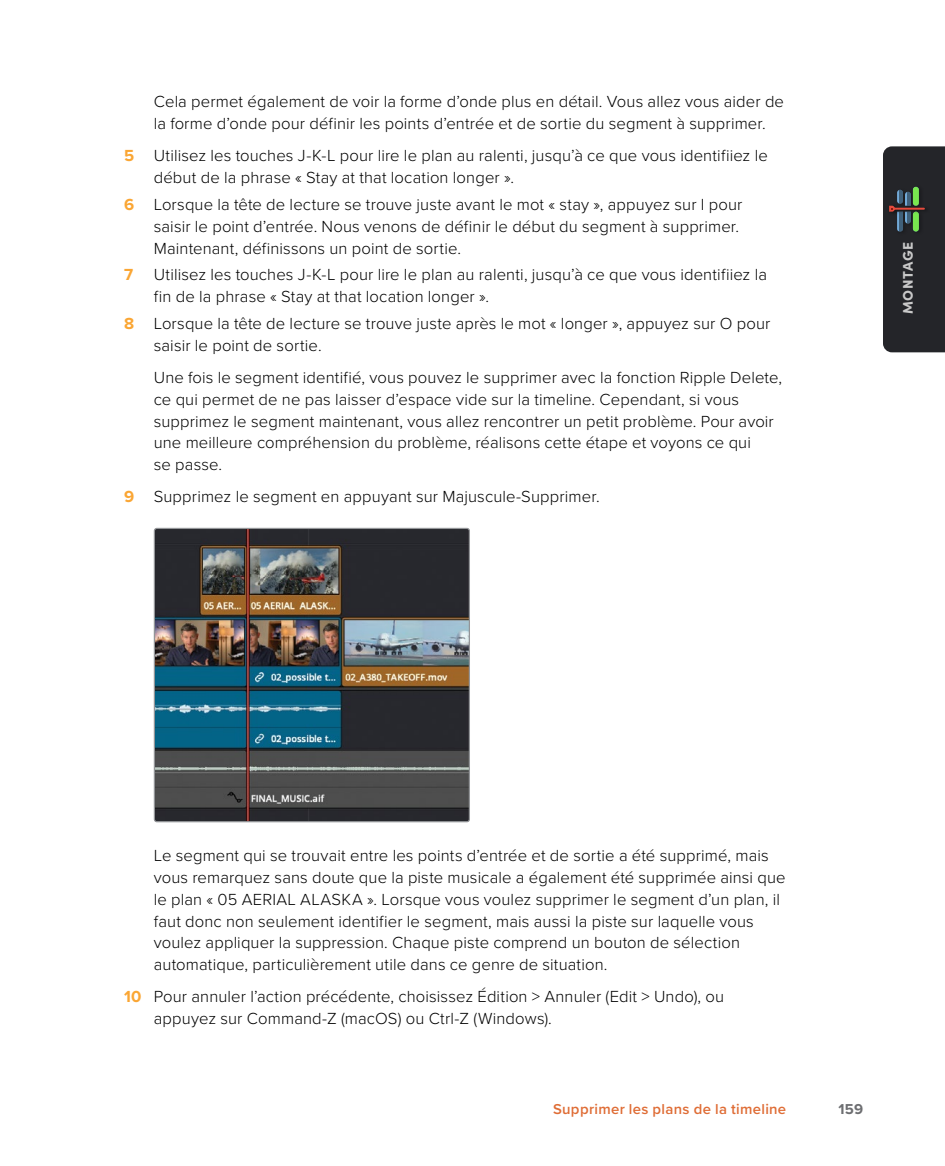
<style>
.page{position:relative;width:945px;height:1166px;background:#fff}
.page>*{position:absolute;margin:0;border:0;box-sizing:border-box;transform-origin:0 0}
.t1{font:300 16.62px/21.9px "Proxima Nova";letter-spacing:.005em;color:#000}
.t2{font:600 14.88px "Proxima Nova";letter-spacing:.02em;color:#df6d36}
.t3{font:700 14.88px "Proxima Nova";color:#6d6e71}
.t4{font:900 14px "Sofia Pro";letter-spacing:.04em;color:#c8c8c8}
.s1{font-weight:700;color:#faa634}
</style>
<div class="page">
<img style="left:154px;top:528px;width:314px;height:292px">
<div style="left:154px;top:528px;width:316px;height:294px;border:1px solid #939598;border-radius:2px"></div>
<svg style="left:883px;top:146px;width:62px;height:206px;background:#282b2d"></svg>
<p class="t1" style="left:154px;top:90px;width:632px">Cela permet également de voir la forme d’onde plus en détail. Vous allez vous aider de la forme d’onde pour définir les points d’entrée et de sortie du segment à supprimer.</p>
<p class="t1" style="left:154px;top:144px;width:616px;text-indent:-30px"><span class="s1">5</span> Utilisez les touches J-K-L pour lire le plan au ralenti, jusqu’à ce que vous identifiiez le début de la phrase « Stay at that location longer ».</p>
<p class="t1" style="left:154px;top:192px;width:590px;text-indent:-30px"><span class="s1">6</span> Lorsque la tête de lecture se trouve juste avant le mot « stay », appuyez sur I pour saisir le point d’entrée. Nous venons de définir le début du segment à supprimer.<br>Maintenant, définissons un point de sortie.</p>
<p class="t1" style="left:154px;top:263px;width:615px;text-indent:-30px"><span class="s1">7</span> Utilisez les touches J-K-L pour lire le plan au ralenti, jusqu’à ce que vous identifiiez la fin de la phrase « Stay at that location longer ».</p>
<p class="t1" style="left:154px;top:312px;width:618px;text-indent:-30px"><span class="s1">8</span> Lorsque la tête de lecture se trouve juste après le mot « longer », appuyez sur O pour saisir le point de sortie.</p>
<p class="t1" style="left:154px;top:365px;width:630px">Une fois le segment identifié, vous pouvez le supprimer avec la fonction Ripple Delete, ce qui permet de ne pas laisser d’espace vide sur la timeline. Cependant, si vous supprimez le segment maintenant, vous allez rencontrer un petit problème. Pour avoir une meilleure compréhension du problème, réalisons cette étape et voyons ce qui<br>se passe.</p>
<p class="t1" style="left:124px;top:485px;width:477px"><span class="s1">9</span> Supprimez le segment en appuyant sur Majuscule-Supprimer.</p>
<p class="t4" style="left:897px;top:314px;width:73px;rotate:-90deg">MONTAGE</p>
<p class="t1" style="left:154px;top:843px;width:633px">Le segment qui se trouvait entre les points d’entrée et de sortie a été supprimé, mais vous remarquez sans doute que la piste musicale a également été supprimée ainsi que le plan « 05 AERIAL ALASKA ». Lorsque vous voulez supprimer le segment d’un plan, il faut donc non seulement identifier le segment, mais aussi la piste sur laquelle vous voulez appliquer la suppression. Chaque piste comprend un bouton de sélection automatique, particulièrement utile dans ce genre de situation.</p>
<p class="t1" style="left:154px;top:984px;width:572px;text-indent:-30px"><span class="s1">10</span> Pour annuler l’action précédente, choisissez Édition &gt; Annuler (Edit &gt; Undo), ou appuyez sur Command-Z (macOS) ou Ctrl-Z (Windows).</p>
<p class="t2" style="left:553px;top:1097px;width:235px">Supprimer les plans de la timeline</p>
<p class="t3" style="left:838px;top:1097px;width:26px">159</p>
</div>
